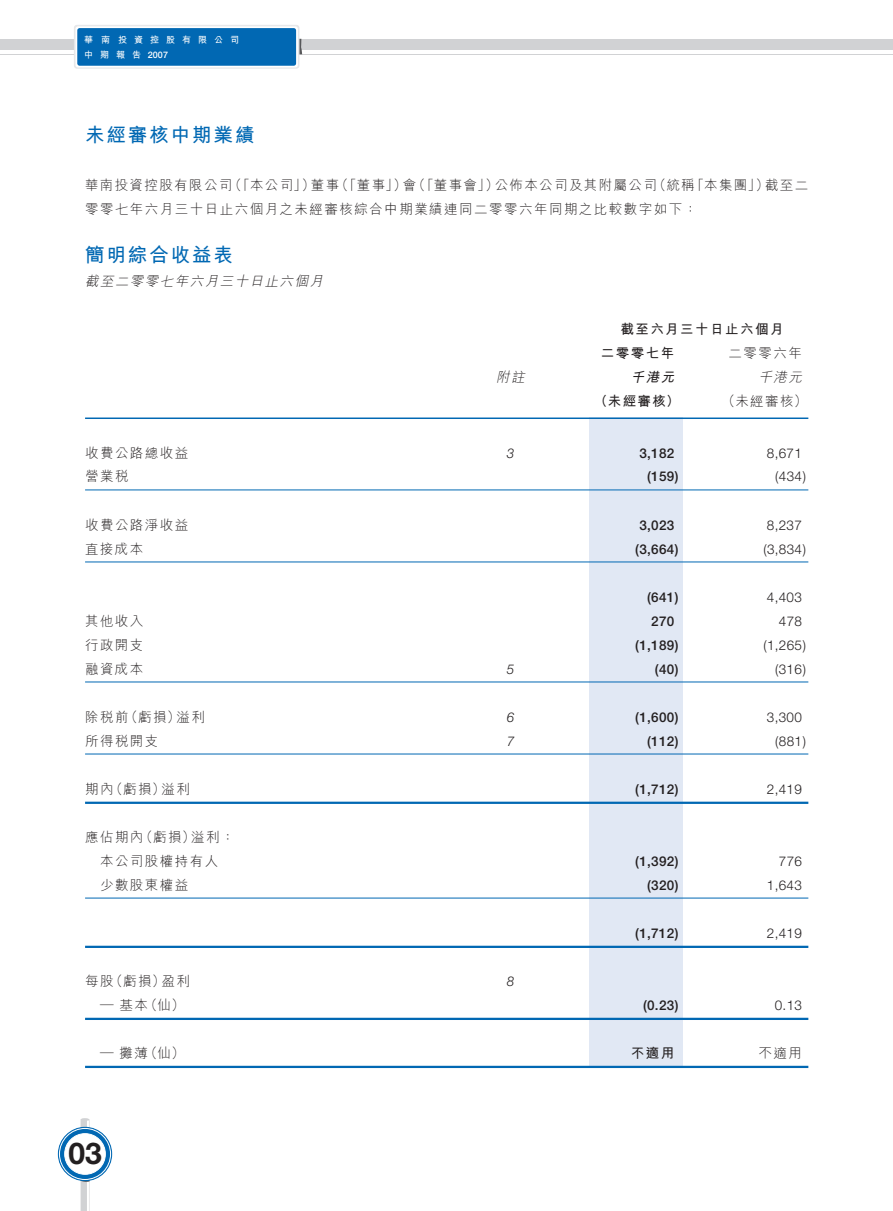
<style>
.page{position:relative;width:893px;height:1211px;background:#fff}
.page>*{position:absolute;margin:0;border:0;box-sizing:border-box;transform-origin:0 0}
.t1{font:700 30px "Helvetica Neue";color:#231f20}
.t2{font:700 19.5px "M Hei";letter-spacing:.1em;color:#0168b3}
.t3{font:300 13.5px/24px "M Hei";letter-spacing:.11em;color:#231f20}
.t4{font:500 13.5px "Helvetica Neue";letter-spacing:.02em;color:#231f20}
.t5{font:300 13.5px "Helvetica Neue";letter-spacing:.02em;color:#231f20}
.t6{font:700 13.5px/24px "M Hei";letter-spacing:.11em;color:#231f20}
.t7{font:italic 300 13.5px "M Hei";color:#231f20}
.t8{font:italic 300 13.5px "Helvetica Neue";color:#231f20}
.t9{font:italic 700 13.5px "M Hei";color:#231f20}
.t10{font:700 9px "M Hei";letter-spacing:.775em;color:#fff}
.s1{font-family:"Helvetica Neue";font-weight:500}
</style>
<div class="page">
<div style="left:0;top:39px;width:892px;height:15px;background:#d1d2d4"></div>
<hr style="left:0;top:50px;width:892px;height:3px;background:#fff">
<svg style="left:81px;top:1118px;width:8px;height:92px"></svg>
<svg style="left:58px;top:1127px;width:54px;height:53px"></svg>
<div style="left:64px;top:1133px;width:41px;height:41px;background:#fff;border:1px solid #fff;border-radius:50%"></div>
<div style="left:59px;top:1128px;width:52px;height:51px;border:1px solid #fff;border-radius:50%"></div>
<svg style="left:74px;top:25px;width:228px;height:44px;background:#2c81be"></svg>
<div style="left:589px;top:418px;width:93px;height:649px;background:#e1e8f4"></div>
<hr style="left:85px;top:417px;width:723px;height:2px;background:#0168b3">
<hr style="left:85px;top:489px;width:723px;height:1px;background:#0168b3">
<hr style="left:85px;top:561px;width:723px;height:1px;background:#0168b3">
<hr style="left:85px;top:681px;width:723px;height:1px;background:#0168b3">
<hr style="left:85px;top:753px;width:723px;height:1px;background:#0168b3">
<hr style="left:85px;top:801px;width:723px;height:3px;background:#0168b3">
<hr style="left:85px;top:897px;width:723px;height:1px;background:#0168b3">
<hr style="left:85px;top:945px;width:723px;height:3px;background:#0168b3">
<hr style="left:85px;top:1017px;width:723px;height:3px;background:#0168b3">
<hr style="left:85px;top:1065px;width:723px;height:3px;background:#0168b3">
<p class="t10" style="left:84px;top:36px;width:156px">華南投資控股有限公司</p>
<p class="t10" style="left:84px;top:51px;width:85px">中期報告<span class="s1">2007</span></p>
<h2 class="t2" style="left:85px;top:128px;width:171px">未經審核中期業績</h2>
<p class="t3" style="left:85px;top:175px;width:724px">華南投資控股有限公司（「本公司」）董事（「董事」）會（「董事會」）公佈本公司及其附屬公司（統稱「本集團」）截至二零零七年六月三十日止六個月之未經審核綜合中期業績連同二零零六年同期之比較數字如下：</p>
<h2 class="t2" style="left:85px;top:248px;width:149px">簡明綜合收益表</h2>
<p class="t7" style="left:85px;top:276px;width:242px">截至二零零七年六月三十日止六個月</p>
<p class="t6" style="left:601px;top:319px;width:184px;text-indent:19px">截至六月三十日止六個月二零零七年</p>
<p class="t3" style="left:728px;top:343px;width:75px">二零零六年</p>
<p class="t7" style="left:496px;top:372px;width:33px">附註</p>
<p class="t9" style="left:631px;top:372px;width:48px">千港元</p>
<p class="t7" style="left:758px;top:372px;width:48px">千港元</p>
<p class="t6" style="left:594px;top:391px;width:87px">（未經審核）</p>
<p class="t3" style="left:721px;top:391px;width:87px">（未經審核）</p>
<p class="t3" style="left:85px;top:442px;width:105px">收費公路總收益</p>
<p class="t8" style="left:506px;top:448px;width:9px">3</p>
<p class="t4" style="left:639px;top:448px;width:36px">3,182</p>
<p class="t5" style="left:767px;top:448px;width:36px">8,671</p>
<p class="t3" style="left:85px;top:466px;width:45px">營業稅</p>
<p class="t4" style="left:647px;top:472px;width:33px">(159)</p>
<p class="t5" style="left:775px;top:472px;width:32px">(434)</p>
<p class="t3" style="left:85px;top:514px;width:105px">收費公路淨收益</p>
<p class="t4" style="left:639px;top:520px;width:36px">3,023</p>
<p class="t5" style="left:767px;top:520px;width:36px">8,237</p>
<p class="t3" style="left:85px;top:538px;width:60px">直接成本</p>
<p class="t4" style="left:635px;top:544px;width:45px">(3,664)</p>
<p class="t5" style="left:763px;top:544px;width:44px">(3,834)</p>
<p class="t4" style="left:647px;top:592px;width:33px">(641)</p>
<p class="t5" style="left:767px;top:592px;width:36px">4,403</p>
<p class="t3" style="left:85px;top:610px;width:60px">其他收入</p>
<p class="t4" style="left:651px;top:616px;width:25px">270</p>
<p class="t5" style="left:778px;top:616px;width:25px">478</p>
<p class="t3" style="left:85px;top:634px;width:60px">行政開支</p>
<p class="t4" style="left:635px;top:640px;width:45px">(1,189)</p>
<p class="t5" style="left:763px;top:640px;width:44px">(1,265)</p>
<p class="t3" style="left:85px;top:658px;width:60px">融資成本</p>
<p class="t8" style="left:506px;top:664px;width:9px">5</p>
<p class="t4" style="left:655px;top:664px;width:25px">(40)</p>
<p class="t5" style="left:775px;top:664px;width:32px">(316)</p>
<p class="t3" style="left:85px;top:706px;width:121px">除稅前（虧損）溢利</p>
<p class="t8" style="left:506px;top:712px;width:9px">6</p>
<p class="t4" style="left:635px;top:712px;width:45px">(1,600)</p>
<p class="t5" style="left:767px;top:712px;width:36px">3,300</p>
<p class="t3" style="left:85px;top:730px;width:75px">所得稅開支</p>
<p class="t8" style="left:506px;top:736px;width:9px">7</p>
<p class="t4" style="left:647px;top:736px;width:33px">(112)</p>
<p class="t5" style="left:775px;top:736px;width:32px">(881)</p>
<p class="t3" style="left:85px;top:778px;width:106px">期內（虧損）溢利</p>
<p class="t4" style="left:635px;top:784px;width:45px">(1,712)</p>
<p class="t5" style="left:767px;top:784px;width:36px">2,419</p>
<p class="t3" style="left:85px;top:826px;width:151px">應佔期內（虧損）溢利：　本公司股權持有人</p>
<p class="t4" style="left:635px;top:856px;width:45px">(1,392)</p>
<p class="t5" style="left:778px;top:856px;width:25px">776</p>
<p class="t3" style="left:85px;top:874px;width:105px">　少數股東權益</p>
<p class="t4" style="left:647px;top:880px;width:33px">(320)</p>
<p class="t5" style="left:767px;top:880px;width:36px">1,643</p>
<p class="t4" style="left:635px;top:928px;width:45px">(1,712)</p>
<p class="t5" style="left:767px;top:928px;width:36px">2,419</p>
<p class="t3" style="left:85px;top:970px;width:106px">每股（虧損）盈利</p>
<p class="t8" style="left:506px;top:976px;width:9px">8</p>
<p class="t3" style="left:85px;top:994px;width:101px">　— 基本（仙）</p>
<p class="t4" style="left:643px;top:1000px;width:37px">(0.23)</p>
<p class="t5" style="left:774px;top:1000px;width:29px">0.13</p>
<p class="t3" style="left:85px;top:1042px;width:101px">　— 攤薄（仙）</p>
<p class="t6" style="left:631px;top:1042px;width:45px">不適用</p>
<p class="t3" style="left:758px;top:1042px;width:45px">不適用</p>
<h1 class="t1" style="left:68px;top:1142px;width:35px">03</h1>
</div>
